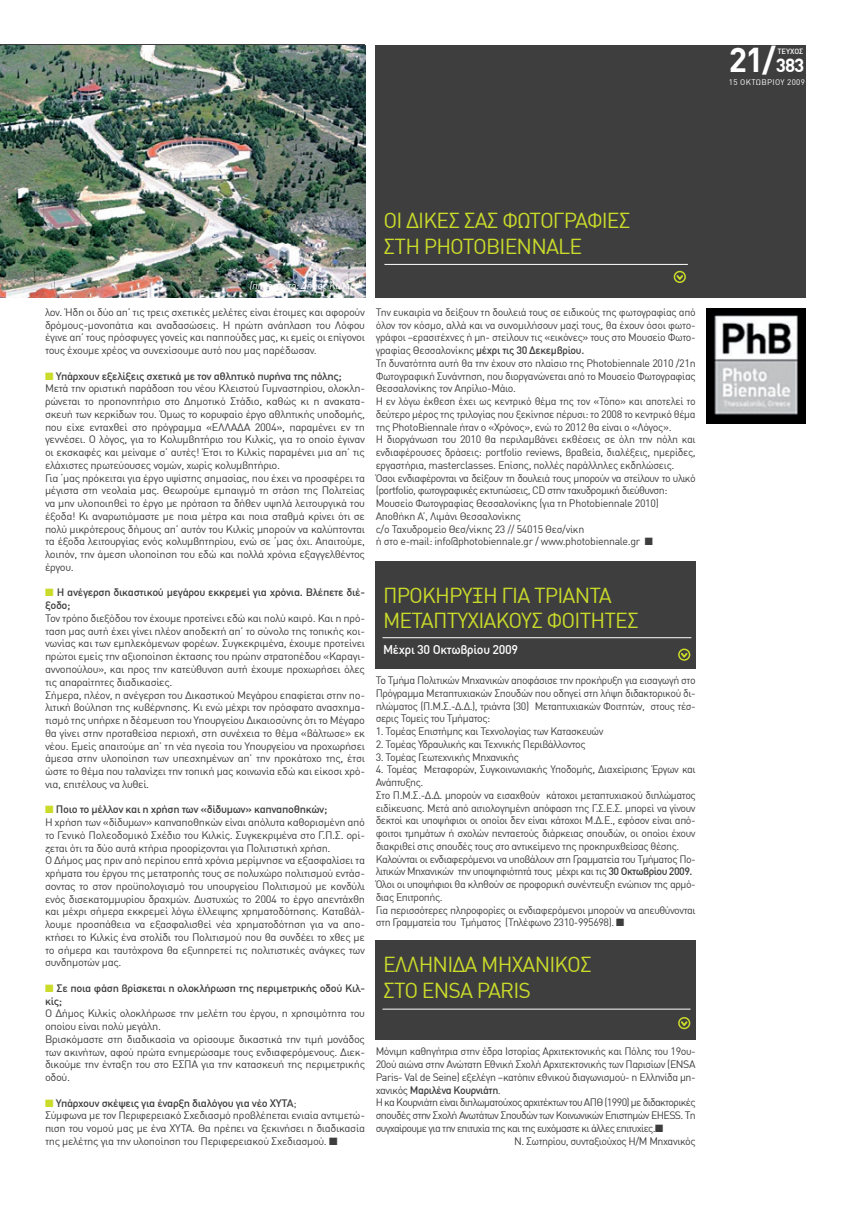
<style>
.page{position:relative;width:851px;height:1205px;background:#fff}
.page>*{position:absolute;margin:0;border:0;box-sizing:border-box;transform-origin:0 0}
.t1{font:700 33.75px "DIN Greek";color:#fff}
.t2{font:21.25px/25.5px "DIN Greek";letter-spacing:-.04em;color:#cadb2a}
.t3{font:500 12.5px "DIN Greek";letter-spacing:-.025em;color:#fff}
.t4{font:10.62px/12.8px "DIN Greek";letter-spacing:-.03em;color:#3e3e3f;scale:1.04 1}
.t5{font:10.62px/12.8px "DIN Greek";letter-spacing:-.03em;color:#3e3e3f}
.t6{font:10.62px "DIN Greek";letter-spacing:-.06em;color:#3e3e3f}
.t7{font:500 10.62px/12.8px "DIN Greek";letter-spacing:-.03em;color:#3e3e3f;scale:1.04 1}
.t8{font:500 10.62px "DIN Greek";letter-spacing:-.03em;color:#3e3e3f}
.t9{font:italic 10px "DIN Greek";color:#fff}
.t10{font:8px "DIN Greek";letter-spacing:.04em;color:#fff}
.t11{font:500 7.5px "DIN Greek";color:#fff}
.s1{font-size:18.75px}
.s2{color:#cadb2a}
.s3{font-weight:500}
.s4{font-weight:400}
</style>
<div class="page">
<div style="left:375px;top:45px;width:430px;height:252px;background:#3e3e3f"></div>
<img style="left:0;top:45px;width:365px;height:252px">
<div style="left:375px;top:940px;width:320px;height:99px;background:#3e3e3f"></div>
<hr style="left:382px;top:1009px;width:308px;height:1px;background:#fff">
<svg style="left:679px;top:1021px;width:10px;height:7px"></svg>
<div style="left:678px;top:1017px;width:12px;height:12px;border:2px solid #cadb2a;border-radius:50%"></div>
<hr style="left:384px;top:264px;width:303px;height:1px;background:#fff">
<svg style="left:676px;top:275px;width:8px;height:7px"></svg>
<div style="left:673px;top:271px;width:12px;height:12px;border:2px solid #cadb2a;border-radius:50%"></div>
<img style="left:706px;top:308px;width:99px;height:116px">
<div style="left:375px;top:561px;width:320px;height:107px;background:#3e3e3f"></div>
<hr style="left:382px;top:637px;width:309px;height:1px;background:#fff">
<svg style="left:681px;top:651px;width:8px;height:9px"></svg>
<div style="left:678px;top:648px;width:12px;height:13px;border:2px solid #cadb2a;border-radius:50%"></div>
<h1 class="t1" style="left:728px;top:40px;width:77px">21/<span class="s1">383</span></h1>
<p class="t11" style="left:777px;top:47px;width:27px">ΤΕΥΧΟΣ</p>
<p class="t10" style="left:728px;top:77px;width:77px">15 OKTΩBPIOY 2009</p>
<h2 class="t2" style="left:383px;top:208px;width:248px">ΟΙ ΔΙΚΕΣ ΣΑΣ ΦΩΤΟΓΡΑΦΙΕΣ<br>ΣΤΗ PHOTOBIENNALE</h2>
<p class="t9" style="left:249px;top:280px;width:112px">(πηγή φωτό:Δήμος Κιλκίς)</p>
<p class="t4" style="left:45px;top:306px;width:309px;text-align:justify">λον. Ήδη οι δύο απ’ τις τρεις σχετικές μελέτες είναι έτοιμες και αφορούν δρόμους-μονοπάτια και αναδασώσεις. Η πρώτη ανάπλαση του Λόφου έγινε απ’ τους πρόσφυγες γονείς και παππούδες μας, κι εμείς οι επίγονοι τους έχουμε χρέος να συνεχίσουμε αυτό που μας παρέδωσαν.</p>
<p class="t4" style="left:45px;top:369px;width:309px"><span class="s2">■</span> <span class="s3">Υπάρχουν εξελίξεις σχετικά με τον αθλητικό πυρήνα της πόλης; </span>Μετά την οριστική παράδοση του νέου Κλειστού Γυμναστηρίου, ολοκλη&shy;ρώνεται το προπονητήριο στο Δημοτικό Στάδιο, καθώς κι η ανακατα&shy;σκευή των κερκίδων του. Όμως το κορυφαίο έργο αθλητικής υποδομής, που είχε ενταχθεί στο πρόγραμμα «ΕΛΛΑΔΑ 2004», παραμένει εν τη γεννέσει. Ο λόγος, για το Κολυμβητήριο του Κιλκίς, για το οποίο έγιναν οι εκσκαφές και μείναμε σ’ αυτές! Έτσι το Κιλκίς παραμένει μια απ’ τις ελάχιστες πρωτεύουσες νομών, χωρίς κολυμβητήριο.<br>Για ‘μας πρόκειται για έργο υψίστης σημασίας, που έχει να προσφέρει τα μέγιστα στη νεολαία μας. Θεωρούμε εμπαιγμό τη στάση της Πολιτείας να μην υλοποιηθεί το έργο με πρόταση τα δήθεν υψηλά λειτουργικά του έξοδα! Κι αναρωτιόμαστε με ποια μέτρα και ποια σταθμά κρίνει ότι σε πολύ μικρότερους δήμους απ’ αυτόν του Κιλκίς μπορούν να καλύπτονται τα έξοδα λειτουργίας ενός κολυμβητηρίου, ενώ σε ‘μας όχι. Απαιτούμε, λοιπόν, την άμεση υλοποίηση του εδώ και πολλά χρόνια εξαγγελθέντος έργου.</p>
<p class="t7" style="left:45px;top:586px;width:309px"><span class="s2">■</span> Η ανέγερση δικαστικού μεγάρου εκκρεμεί για χρόνια. Βλέπετε διέ&shy;ξοδο;</p>
<p class="t4" style="left:45px;top:612px;width:309px">Τον τρόπο διεξόδου τον έχουμε προτείνει εδώ και πολύ καιρό. Και η πρό&shy;ταση μας αυτή έχει γίνει πλέον αποδεκτή απ’ το σύνολο της τοπικής κοι&shy;νωνίας και των εμπλεκόμενων φορέων. Συγκεκριμένα, έχουμε προτείνει πρώτοι εμείς την αξιοποίηση έκτασης του πρώην στρατοπέδου «Καραγι&shy;αννοπούλου», και προς την κατεύθυνση αυτή έχουμε προχωρήσει όλες τις απαραίτητες διαδικασίες.<br>Σήμερα, πλέον, η ανέγερση του Δικαστικού Μεγάρου επαφίεται στην πο&shy;λιτική βούληση της κυβέρνησης. Κι ενώ μέχρι τον πρόσφατο ανασχημα&shy;τισμό της υπήρχε η δέσμευση του Υπουργείου Δικαιοσύνης ότι το Μέγαρο θα γίνει στην προταθείσα περιοχή, στη συνέχεια το θέμα «βάλτωσε» εκ νέου. Εμείς απαιτούμε απ’ τη νέα ηγεσία του Υπουργείου να προχωρήσει άμεσα στην υλοποίηση των υπεσχημένων απ’ την προκάτοχο της, έτσι ώστε το θέμα που ταλανίζει την τοπική μας κοινωνία εδώ και είκοσι χρό&shy;νια, επιτέλους να λυθεί.</p>
<p class="t4" style="left:45px;top:803px;width:309px"><span class="s2">■</span> <span class="s3">Ποιο το μέλλον και η χρήση των «δίδυμων» καπναποθηκών;<br></span>Η χρήση των «δίδυμων» καπναποθηκών είναι απόλυτα καθορισμένη από το Γενικό Πολεοδομικό Σχέδιο του Κιλκίς. Συγκεκριμένα στο Γ.Π.Σ. ορί&shy;ζεται ότι τα δύο αυτά κτήρια προορίζονται για Πολιτιστική χρήση.<br>Ο Δήμος μας πριν από περίπου επτά χρόνια μερίμνησε να εξασφαλίσει τα χρήματα του έργου της μετατροπής τους σε πολυχώρο πολιτισμού εντάσ&shy;σοντας το στον προϋπολογισμό του υπουργείου Πολιτισμού με κονδύλι ενός δισεκατομμυρίου δραχμών. Δυστυχώς το 2004 το έργο απεντάχθη και μέχρι σήμερα εκκρεμεί λόγω έλλειψης χρηματοδότησης. Καταβάλ&shy;λουμε προσπάθεια να εξασφαλισθεί νέα χρηματοδότηση για να απο&shy;κτήσει το Κιλκίς ένα στολίδι του Πολιτισμού που θα συνδέει το χθες με το σήμερα και ταυτόχρονα θα εξυπηρετεί τις πολιτιστικές ανάγκες των συνδημοτών μας.</p>
<p class="t7" style="left:45px;top:981px;width:309px"><span class="s2">■</span> Σε ποια φάση βρίσκεται η ολοκλήρωση της περιμετρικής οδού Κιλ&shy;κίς;</p>
<p class="t4" style="left:45px;top:1007px;width:309px">Ο Δήμος Κιλκίς ολοκλήρωσε την μελέτη του έργου, η χρησιμότητα του οποίου είναι πολύ μεγάλη.<br>Βρισκόμαστε στη διαδικασία να ορίσουμε δικαστικά την τιμή μονάδος των ακινήτων, αφού πρώτα ενημερώσαμε τους ενδιαφερόμενους. Διεκ&shy;δικούμε την ένταξη του στο ΕΣΠΑ για την κατασκευή της περιμετρικής οδού.</p>
<p class="t4" style="left:45px;top:1096px;width:309px"><span class="s2">■</span> <span class="s3">Υπάρχουν σκέψεις για έναρξη διαλόγου για νέο ΧΥΤΑ</span>;<br>Σύμφωνα με τον Περιφερειακό Σχεδιασμό προβλέπεται ενιαία αντιμετώ&shy;πιση του νομού μας με ένα ΧΥΤΑ. Θα πρέπει να ξεκινήσει η διαδικασία της μελέτης για την υλοποίηση του Περιφερειακού Σχεδιασμού. ■</p>
<p class="t5" style="left:375px;top:306px;width:321px">Την ευκαιρία να δείξουν τη δουλειά τους σε ειδικούς της φωτογραφίας από όλον τον κόσμο, αλλά και να συνομιλήσουν μαζί τους, θα έχουν όσοι φωτο&shy;γράφοι –ερασιτέχνες ή μη- στείλουν τις «εικόνες» τους στο Μουσείο Φωτο&shy;γραφίας Θεσσαλονίκης <span class="s3">μέχρι τις 30 Δεκεμβρίου.<br></span>Τη δυνατότητα αυτή θα την έχουν στο πλαίσιο της Photobiennale 2010 /21η Φωτογραφική Συνάντηση, που διοργανώνεται από το Μουσείο Φωτογραφίας Θεσσαλονίκης τον Απρίλιο-Μάιο.<br>Η εν λόγω έκθεση έχει ως κεντρικό θέμα της τον «Τόπο» και αποτελεί το δεύτερο μέρος της τριλογίας που ξεκίνησε πέρυσι: το 2008 το κεντρικό θέμα της PhotoBiennale ήταν ο «Χρόνος», ενώ το 2012 θα είναι ο «Λόγος».<br>Η διοργάνωση του 2010 θα περιλαμβάνει εκθέσεις σε όλη την πόλη και ενδιαφέρουσες δράσεις: portfolio reviews, βραβεία, διαλέξεις, ημερίδες, εργαστήρια, masterclasses. Επίσης, πολλές παράλληλες εκδηλώσεις.<br>Όσοι ενδιαφέρονται να δείξουν τη δουλειά τους μπορούν να στείλουν το υλικό (portfolio, φωτογραφικές εκτυπώσεις, CD στην ταχυδρομική διεύθυνση:<br>Μουσείο Φωτογραφίας Θεσσαλονίκης (για τη Photobiennale 2010)<br>Αποθήκη Α’, Λιμάνι Θεσσαλονίκης<br>c/o Ταχυδρομείο Θεσ/νίκης 23 // 54015 Θεσ/νίκη<br>ή στο e-mail: info@photobiennale.gr / www.photobiennale.gr ■</p>
<h2 class="t2" style="left:383px;top:582px;width:257px">ΠΡΟΚΗΡΥΞΗ ΓΙΑ ΤΡΙΑΝΤΑ<br>ΜΕΤΑΠΤΥΧΙΑΚΟΥΣ ΦΟΙΤΗΤΕΣ</h2>
<p class="t3" style="left:383px;top:642px;width:137px">Mέχρι 30 Οκτωβρίου 2009</p>
<p class="t5" style="left:375px;top:674px;width:321px;text-align:justify">Το Τμήμα Πολιτικών Μηχανικών αποφάσισε την προκήρυξη για εισαγωγή στο Πρόγραμμα Μεταπτυχιακών Σπουδών που οδηγεί στη λήψη διδακτορικού δι&shy;πλώματος (Π.M.Σ.-Δ.Δ.), τριάντα (30) Μεταπτυχιακών Φοιτητών, στους τέσ&shy;σερις Τομείς του Τμήματος:</p>
<p class="t5" style="left:375px;top:725px;width:229px">1. Τομέας Επιστήμης και Τεχνολογίας των Κατασκευών</p>
<p class="t5" style="left:375px;top:737px;width:211px">2. Τομέας Υδραυλικής και Τεχνικής Περιβάλλοντος</p>
<p class="t5" style="left:375px;top:750px;width:145px">3. Τομέας Γεωτεχνικής Μηχανικής</p>
<p class="t5" style="left:375px;top:763px;width:321px">4. Τομέας Μεταφορών, Συγκοινωνιακής Υποδομής, Διαχείρισης Έργων και Ανάπτυξης.<br>Στο Π.M.Σ.-Δ.Δ. μπορούν να εισαχθούν κάτοχοι μεταπτυχιακού διπλώματος ειδίκευσης. Μετά από αιτιολογημένη απόφαση της Γ.Σ.Ε.Σ. μπορεί να γίνουν δεκτοί και υποψήφιοι οι οποίοι δεν είναι κάτοχοι Μ.Δ.Ε., εφόσον είναι από&shy;φοιτοι τμημάτων ή σχολών πενταετούς διάρκειας σπουδών, οι οποίοι έχουν διακριθεί στις σπουδές τους στο αντικείμενο της προκηρυχθείσας θέσης.<br>Καλούνται οι ενδιαφερόμενοι να υποβάλουν στη Γραμματεία του Τμήματος Πο&shy;λιτικών Μηχανικών την υποψηφιότητά τους μέχρι και τις <span class="s3">30 Οκτωβρίου 2009.<br></span>Όλοι οι υποψήφιοι θα κληθούν σε προφορική συνέντευξη ενώπιον της αρμό&shy;διας Επιτροπής.<br>Για περισσότερες πληροφορίες οι ενδιαφερόμενοι μπορούν να απευθύνονται στη Γραμματεία του Τμήματος (Τηλέφωνο 2310-995698). ■</p>
<h2 class="t2" style="left:383px;top:952px;width:210px">ΕΛΛΗΝΙΔΑ ΜΗΧΑΝΙΚΟΣ<br>ΣΤΟ ΕΝSΑ PARIS</h2>
<p class="t5" style="left:375px;top:1045px;width:321px">Μόνιμη καθηγήτρια στην έδρα Ιστορίας Αρχιτεκτονικής και Πόλης του 19ου-</p>
<p class="t5" style="left:375px;top:1058px;width:321px">20ού αιώνα στην Ανώτατη Εθνική Σχολή Αρχιτεκτονικής των Παρισίων (ΕΝSΑ</p>
<p class="t5" style="left:375px;top:1071px;width:321px">Paris- Val de Seine) εξελέγη –κατόπιν εθνικού διαγωνισμού- η Ελληνίδα μη-</p>
<p class="t8" style="left:375px;top:1083px;width:127px"><span class="s4">χανικός</span> Μαριλένα Κουρνιάτη<span class="s4">.</span></p>
<p class="t6" style="left:375px;top:1096px;width:321px">Η κα Κουρνιάτη είναι διπλωματούχος αρχιτέκτων του ΑΠΘ (1990) με διδακτορικές</p>
<p class="t6" style="left:375px;top:1109px;width:321px">σπουδές στην Σχολή Ανωτάτων Σπουδών των Κοινωνικών Επιστημών ΕΗΕSS. Τη</p>
<p class="t6" style="left:375px;top:1122px;width:289px">συγχαίρουμε για την επιτυχία της και της ευχόμαστε κι άλλες επιτυχίες.■</p>
<p class="t5" style="left:514px;top:1134px;width:183px">Ν. Σωτηρίου, συνταξιούχος Η/Μ Μηχανικός</p>
</div>
